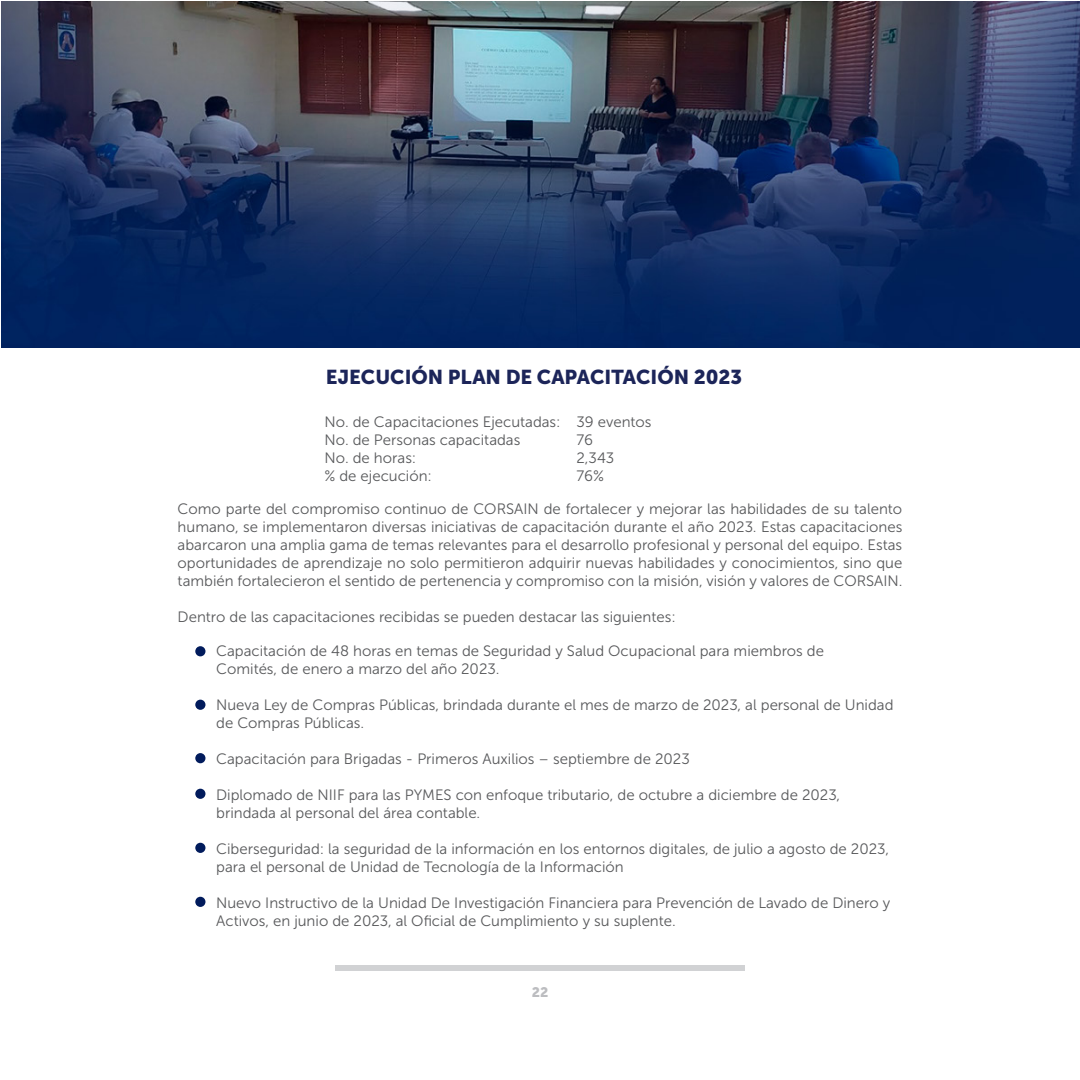
<style>
.page{position:relative;width:1080px;height:1080px;background:#fff}
.page>*{position:absolute;margin:0;border:0;box-sizing:border-box;transform-origin:0 0}
.t1{font:20px "Museo Sans 900";color:#1c2559}
.t2{font:15px/18px "Museo Sans 300";color:#57585a}
.t3{font:13.75px "Museo Sans 900";color:#bcbdc0}
</style>
<div class="page">
<div style="left:335px;top:966px;width:410px;height:5px;background:#d1d2d4"></div>
<div style="left:195px;top:646px;width:10px;height:10px;background:#011b5c;border-radius:50%"></div>
<div style="left:195px;top:700px;width:10px;height:10px;background:#011b5c;border-radius:50%"></div>
<div style="left:195px;top:753px;width:10px;height:10px;background:#011b5c;border-radius:50%"></div>
<div style="left:195px;top:789px;width:10px;height:10px;background:#011b5c;border-radius:50%"></div>
<div style="left:195px;top:843px;width:10px;height:10px;background:#011b5c;border-radius:50%"></div>
<div style="left:195px;top:897px;width:10px;height:10px;background:#011b5c;border-radius:50%"></div>
<img style="left:1px;top:1px;width:1079px;height:346px">
<p class="t1" style="left:326px;top:365px;width:418px">EJECUCIÓN PLAN DE CAPACITACIÓN 2023</p>
<p class="t2" style="left:324px;top:412px;width:238px">No. de Capacitaciones Ejecutadas:</p>
<p class="t2" style="left:324px;top:430px;width:197px">No. de Personas capacitadas</p>
<p class="t2" style="left:324px;top:448px;width:93px">No. de horas:</p>
<p class="t2" style="left:324px;top:466px;width:109px">% de ejecución:</p>
<p class="t2" style="left:576px;top:412px;width:77px">39 eventos</p>
<p class="t2" style="left:576px;top:430px;width:18px">76</p>
<p class="t2" style="left:576px;top:448px;width:39px">2,343</p>
<p class="t2" style="left:576px;top:466px;width:29px">76%</p>
<p class="t2" style="left:178px;top:500px;width:726px;text-align:justify">Como parte del compromiso continuo de CORSAIN de fortalecer y mejorar las habilidades de su talento humano, se implementaron diversas iniciativas de capacitación durante el año 2023. Estas capacitaciones abarcaron una amplia gama de temas relevantes para el desarrollo profesional y personal del equipo. Estas oportunidades de aprendizaje no solo permitieron adquirir nuevas habilidades y conocimientos, sino que también fortalecieron el sentido de pertenencia y compromiso con la misión, visión y valores de CORSAIN.</p>
<p class="t2" style="left:178px;top:608px;width:500px">Dentro de las capacitaciones recibidas se pueden destacar las siguientes:</p>
<p class="t2" style="left:216px;top:642px;width:609px">Capacitación de 48 horas en temas de Seguridad y Salud Ocupacional para miembros de<br>Comités, de enero a marzo del año 2023.</p>
<p class="t2" style="left:216px;top:696px;width:679px">Nueva Ley de Compras Públicas, brindada durante el mes de marzo de 2023, al personal de Unidad de Compras Públicas.</p>
<p class="t2" style="left:216px;top:750px;width:475px">Capacitación para Brigadas - Primeros Auxilios – septiembre de 2023</p>
<p class="t2" style="left:216px;top:786px;width:626px">Diplomado de NIIF para las PYMES con enfoque tributario, de octubre a diciembre de 2023, brindada al personal del área contable.</p>
<p class="t2" style="left:216px;top:840px;width:674px">Ciberseguridad: la seguridad de la información en los entornos digitales, de julio a agosto de 2023, para el personal de Unidad de Tecnología de la Información</p>
<p class="t2" style="left:216px;top:894px;width:676px">Nuevo Instructivo de la Unidad De Investigación Financiera para Prevención de Lavado de Dinero y<br>Activos, en junio de 2023, al Oficial de Cumplimiento y su suplente.</p>
<p class="t3" style="left:532px;top:985px;width:18px">22</p>
</div>
